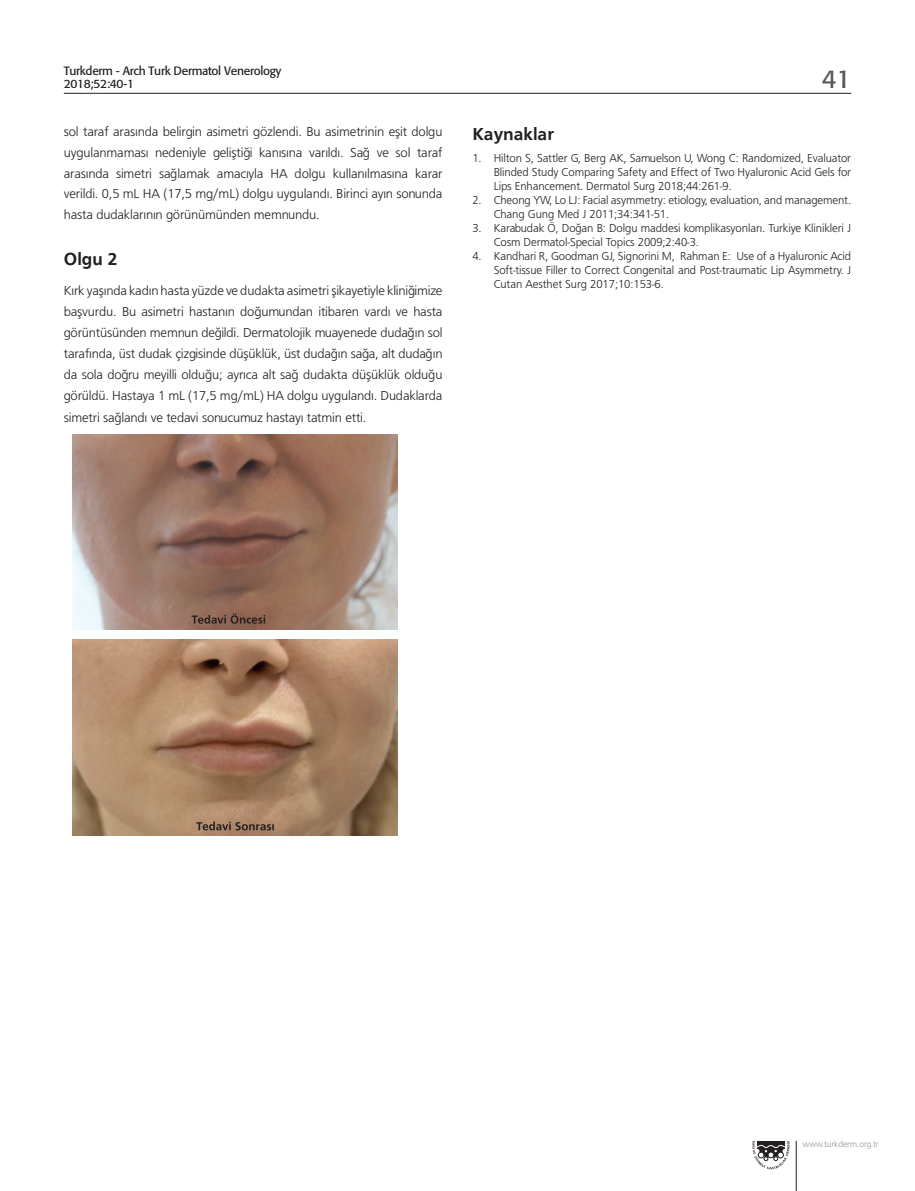
<style>
.page{position:relative;width:915px;height:1191px;background:#fff}
.page>*{position:absolute;margin:0;border:0;box-sizing:border-box;transform-origin:0 0}
.t1{font:25.5px "Formata Tr";color:#57585a}
.t2{font:18px "Frugal Bold Tr";color:#231f20}
.t3{font:13.5px/21.1px "Frugal Normal Tr";letter-spacing:-.015em;color:#231f20;text-align:justify}
.t4{font:12px/14px "Frugal Normal Tr";letter-spacing:-.01em;color:#231f20;text-align:justify}
.t5{font:12px/12.9px "Formata Tr";letter-spacing:-.025em;color:#231f20}
.t6{font:9px "Frugal Normal Tr";letter-spacing:-.01em;color:#939598}
</style>
<div class="page">
<svg style="left:752px;top:1140px;width:37px;height:29px"></svg>
<hr style="left:795px;top:1140px;width:1px;height:51px;background:#231f20">
<hr style="left:64px;top:93px;width:786px;height:1px;background:#231f20">
<img style="left:72px;top:434px;width:325px;height:195px">
<img style="left:72px;top:640px;width:325px;height:195px">
<svg style="left:191px;top:613px;width:74px;height:11px"></svg>
<svg style="left:196px;top:821px;width:78px;height:9px"></svg>
<p class="t5" style="left:64px;top:65px;width:219px">Turkderm - Arch Turk Dermatol Venerology<br>2018;52:40-1</p>
<p class="t3" style="left:64px;top:121px;width:380px;line-height:20.7px">sol taraf arasında belirgin asimetri gözlendi. Bu asimetrinin eşit dolgu uygulanmaması nedeniyle geliştiği kanısına varıldı. Sağ ve sol taraf arasında simetri sağlamak amacıyla HA dolgu kullanılmasına karar verildi. 0,5 mL HA (17,5 mg/mL) dolgu uygulandı. Birinci ayın sonunda hasta dudaklarının görünümünden memnundu.</p>
<h2 class="t2" style="left:64px;top:249px;width:55px">Olgu 2</h2>
<p class="t3" style="left:64px;top:279px;width:380px">Kırk yaşında kadın hasta yüzde ve dudakta asimetri şikayetiyle kliniğimize başvurdu. Bu asimetri hastanın doğumundan itibaren vardı ve hasta görüntüsünden memnun değildi. Dermatolojik muayenede dudağın sol tarafında, üst dudak çizgisinde düşüklük, üst dudağın sağa, alt dudağın da sola doğru meyilli olduğu; ayrıca alt sağ dudakta düşüklük olduğu görüldü. Hastaya 1 mL (17,5 mg/mL) HA dolgu uygulandı. Dudaklarda simetri sağlandı ve tedavi sonucumuz hastayı tatmin etti.</p>
<h1 class="t1" style="left:821px;top:64px;width:31px">41</h1>
<h2 class="t2" style="left:472px;top:123px;width:83px">Kaynaklar</h2>
<p class="t4" style="left:493px;top:151px;width:359px;text-indent:-21px">1. Hilton S, Sattler G, Berg AK, Samuelson U, Wong C: Randomized, Evaluator Blinded Study Comparing Safety and Effect of Two Hyaluronic Acid Gels for Lips Enhancement. Dermatol Surg 2018;44:261-9.</p>
<p class="t4" style="left:493px;top:193px;width:359px;text-indent:-21px">2. Cheong YW, Lo LJ: Facial asymmetry: etiology, evaluation, and management.<br>Chang Gung Med J 2011;34:341-51.</p>
<p class="t4" style="left:493px;top:221px;width:359px;text-indent:-21px">3. Karabudak Ö, Doğan B: Dolgu maddesi komplikasyonları. Turkiye Klinikleri J<br>Cosm Dermatol-Special Topics 2009;2:40-3.</p>
<p class="t4" style="left:493px;top:249px;width:359px;text-indent:-21px">4. Kandhari R, Goodman GJ, Signorini M, Rahman E: Use of a Hyaluronic Acid Soft-tissue Filler to Correct Congenital and Post-traumatic Lip Asymmetry. J Cutan Aesthet Surg 2017;10:153-6.</p>
<p class="t6" style="left:802px;top:1139px;width:77px">www.turkderm.org.tr</p>
</div>
